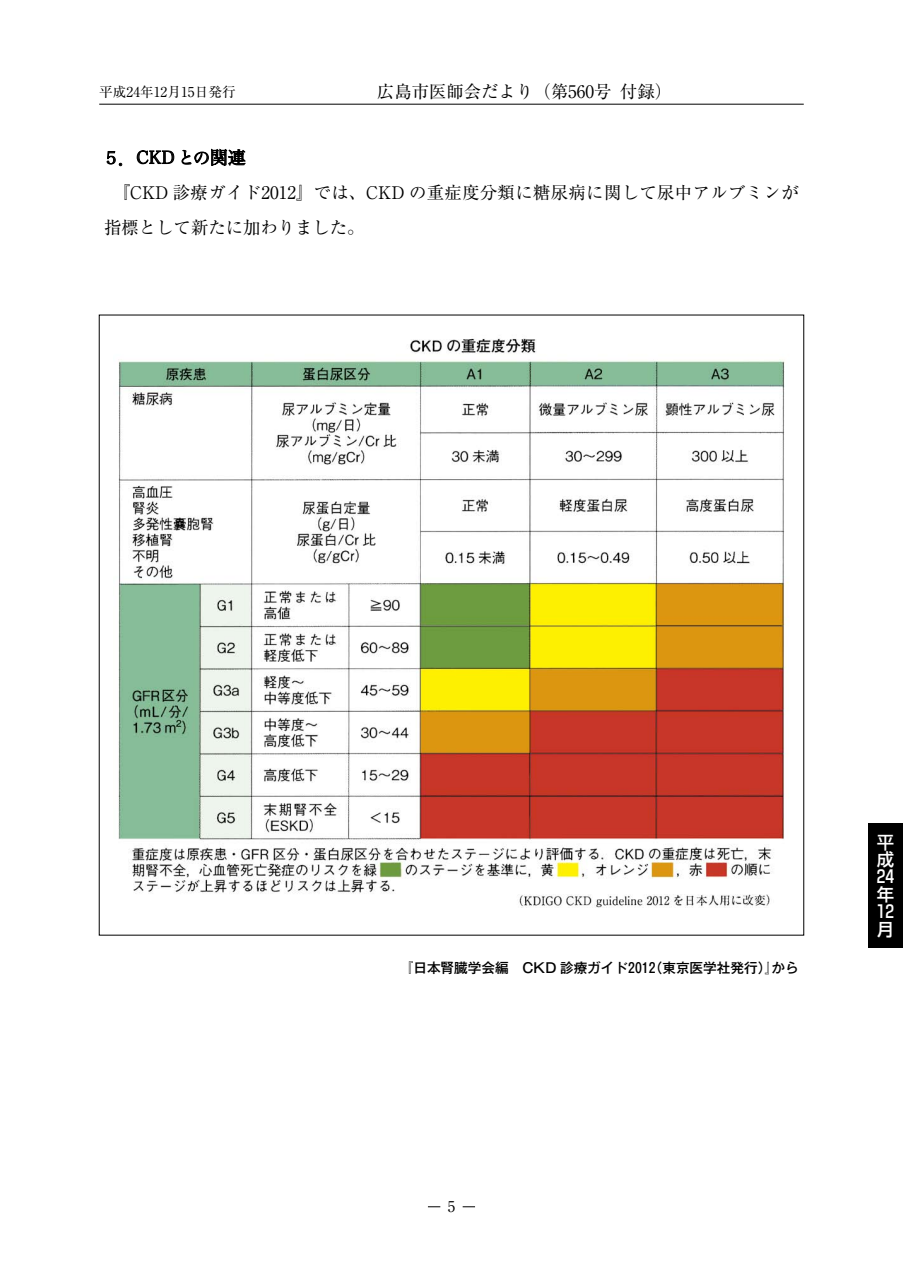
<style>
.page{position:relative;width:903px;height:1275px;background:#fff}
.page>*{position:absolute;margin:0;border:0;box-sizing:border-box;transform-origin:0 0}
.t1{font:17.32px/34.6px "Ryumin Pro";letter-spacing:.02em;color:#000}
.t2{font:17.32px "Ryumin Pro";color:#000}
.t3{font:17.32px "Hira Min Pro W3";letter-spacing:.03em;color:#000}
.t4{font:500 17.32px/17.3px "Shin Go Pro";color:#fff;text-align:justify}
.t5{font:14.88px "Ryumin Pro";color:#000}
.t6{font:500 13.65px "Gothic MB101 Pro";color:#000}
.t7{font:13.65px "Ryumin Pro";color:#000}
</style>
<div class="page">
<div style="left:868px;top:823px;width:35px;height:124px;background:#000"></div>
<hr style="left:99px;top:104px;width:705px;height:1px;background:#000">
<svg style="left:106px;top:151px;width:16px;height:15px"></svg>
<svg style="left:136px;top:150px;width:39px;height:15px"></svg>
<svg style="left:181px;top:148px;width:65px;height:18px"></svg>
<img style="left:118px;top:338px;width:671px;height:570px">
<svg style="left:428px;top:1206px;width:12px;height:1px"></svg>
<svg style="left:463px;top:1206px;width:12px;height:1px"></svg>
<p class="t7" style="left:99px;top:81px;width:138px">平成24年12月15日発行</p>
<p class="t2" style="left:377px;top:78px;width:297px">広島市医師会だより（第560号 付録）</p>
<p class="t3" style="left:102px;top:143px;width:145px">５．CKDとの関連</p>
<p class="t1" style="left:104px;top:174px;width:696px">　『CKD 診療ガイド2012』では、CKD の重症度分類に糖尿病に関して尿中アルブミンが指標として新たに加わりました。</p>
<p class="t6" style="left:400px;top:957px;width:401px">『日本腎臓学会編　CKD 診療ガイド2012（東京医学社発行）』から</p>
<p class="t4" style="left:877px;top:831px;width:19px">平成24年12月</p>
<p class="t5" style="left:448px;top:1195px;width:9px">5</p>
</div>
